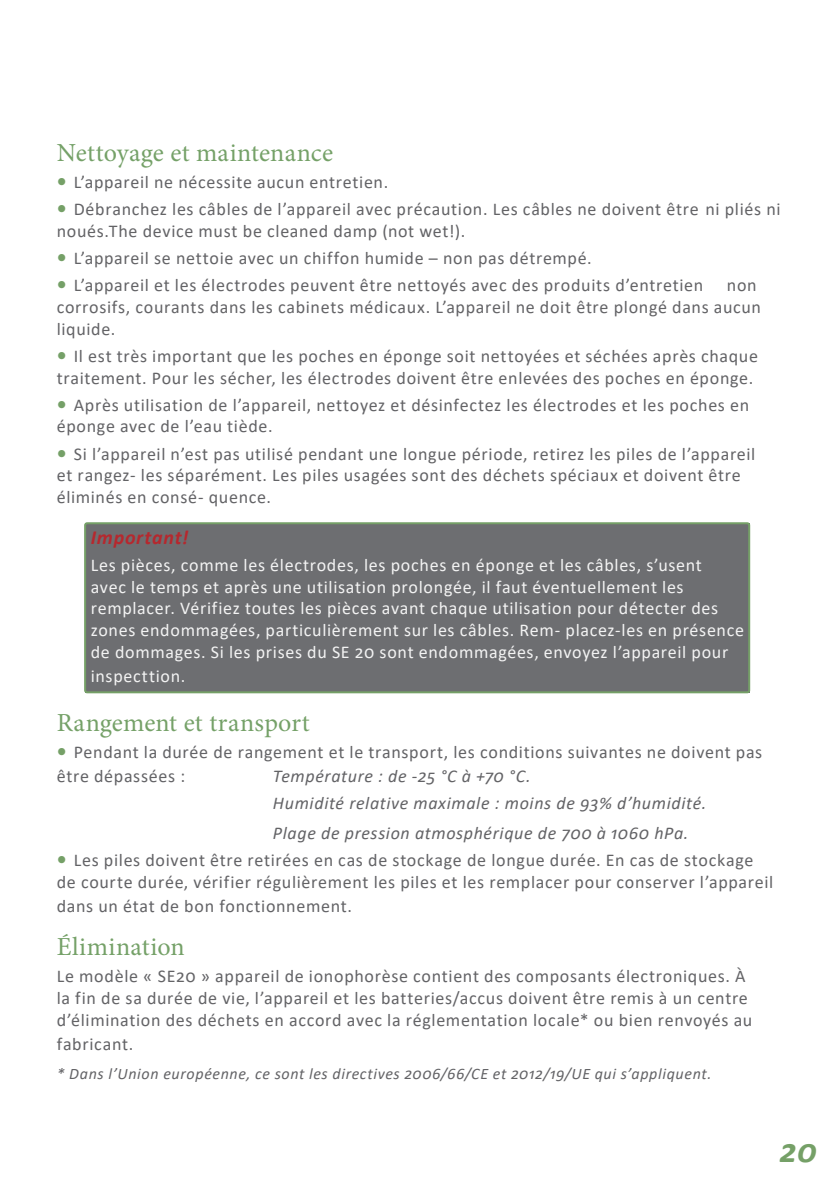
<style>
.page{position:relative;width:840px;height:1191px;background:#fff}
.page>*{position:absolute;margin:0;border:0;box-sizing:border-box;transform-origin:0 0}
.t1{font:italic 700 34px "Calibri";color:#75a067}
.Title_big{font:26px "Minion Pro";letter-spacing:.01em;color:#75a168}
.Paragraph_Style_1{font:italic 700 20px "Calibri";letter-spacing:.035em;color:#b6282e}
.Paragraph_Style_1-2{font:18px/21.6px "Calibri";letter-spacing:.035em;color:#636366}
.Paragraph_Style_1-3{font:18px/21.6px "Calibri";letter-spacing:.035em;color:#f3f3f3}
.Paragraph_Style_1-4{font:italic 18px "Calibri";letter-spacing:.035em;color:#636366}
.Paragraph_Style_1-5{font:italic 16px "Calibri";letter-spacing:.04em;color:#636366}
.s1{font-weight:700;font-size:20px;color:#75a067}
</style>
<div class="page">
<div style="left:85px;top:523px;width:663px;height:169px;background:#6d6e71"></div>
<div style="left:84px;top:522px;width:665px;height:171px;border:2px solid #75a067;border-radius:2px"></div>
<p class="Title_big" style="left:57px;top:135px;width:278px">Nettoyage et maintenance</p>
<p class="Paragraph_Style_1-2" style="left:57px;top:171px;width:333px"><span class="s1">•</span> L’appareil ne nécessite aucun entretien.</p>
<p class="Paragraph_Style_1-2" style="left:57px;top:198px;width:724px"><span class="s1">•</span> Débranchez les câbles de l’appareil avec précaution. Les câbles ne doivent être ni pliés ni noués.The device must be cleaned damp (not wet!).</p>
<p class="Paragraph_Style_1-2" style="left:57px;top:247px;width:536px"><span class="s1">•</span> L’appareil se nettoie avec un chiffon humide – non pas détrempé.</p>
<p class="Paragraph_Style_1-2" style="left:57px;top:274px;width:647px"><span class="s1">•</span> L’appareil et les électrodes peuvent être nettoyés avec des produits d’entretien</p>
<p class="Paragraph_Style_1-2" style="left:57px;top:274px;width:705px;text-indent:669px">non corrosifs, courants dans les cabinets médicaux. L’appareil ne doit être plongé dans aucun liquide.</p>
<p class="Paragraph_Style_1-2" style="left:57px;top:345px;width:702px"><span class="s1">•</span> Il est très important que les poches en éponge soit nettoyées et séchées après chaque traitement. Pour les sécher, les électrodes doivent être enlevées des poches en éponge.</p>
<p class="Paragraph_Style_1-2" style="left:57px;top:393px;width:693px"><span class="s1">•</span> Après utilisation de l’appareil, nettoyez et désinfectez les électrodes et les poches en éponge avec de l’eau tiède.</p>
<p class="Paragraph_Style_1-2" style="left:57px;top:442px;width:699px"><span class="s1">•</span> Si l’appareil n’est pas utilisé pendant une longue période, retirez les piles de l’appareil et rangez- les séparément. Les piles usagées sont des déchets spéciaux et doivent être éliminés en consé- quence.</p>
<p class="Paragraph_Style_1" style="left:91px;top:523px;width:99px">Important!</p>
<p class="Paragraph_Style_1-3" style="left:91px;top:554px;width:654px">Les pièces, comme les électrodes, les poches en éponge et les câbles, s’usent<br>avec le temps et après une utilisation prolongée, il faut éventuellement les remplacer. Vérifiez toutes les pièces avant chaque utilisation pour détecter des zones endommagées, particulièrement sur les câbles. Rem- placez-les en présence de dommages. Si les prises du SE 20 sont endommagées, envoyez l’appareil pour</p>
<p class="Paragraph_Style_1-3" style="left:91px;top:664px;width:96px">inspecttion.</p>
<p class="Title_big" style="left:57px;top:705px;width:254px">Rangement et transport</p>
<p class="Paragraph_Style_1-2" style="left:57px;top:739px;width:706px;line-height:24px"><span class="s1">•</span> Pendant la durée de rangement et le transport, les conditions suivantes ne doivent pas être dépassées :</p>
<p class="Paragraph_Style_1-4" style="left:273px;top:763px;width:259px">Température : de -25 °C à +70 °C.</p>
<p class="Paragraph_Style_1-4" style="left:273px;top:790px;width:434px">Humidité relative maximale : moins de 93% d’humidité.</p>
<p class="Paragraph_Style_1-4" style="left:273px;top:820px;width:416px">Plage de pression atmosphérique de 700 à 1060 hPa.</p>
<p class="Paragraph_Style_1-2" style="left:57px;top:849px;width:717px"><span class="s1">•</span> Les piles doivent être retirées en cas de stockage de longue durée. En cas de stockage de courte durée, vérifier régulièrement les piles et les remplacer pour conserver l’appareil</p>
<p class="Paragraph_Style_1-2" style="left:57px;top:894px;width:297px">dans un état de bon fonctionnement.</p>
<p class="Title_big" style="left:57px;top:929px;width:129px">Élimination</p>
<p class="Paragraph_Style_1-2" style="left:57px;top:965px;width:696px">Le modèle « SE20 » appareil de ionophorèse contient des composants électroniques. À la fin de sa durée de vie, l’appareil et les batteries/accus doivent être remis à un centre d’élimination des déchets en accord avec la réglementation locale* ou bien renvoyés au</p>
<p class="Paragraph_Style_1-2" style="left:57px;top:1032px;width:78px">fabricant.</p>
<p class="Paragraph_Style_1-5" style="left:57px;top:1063px;width:655px">* Dans l’Union européenne, ce sont les directives 2006/66/CE et 2012/19/UE qui s’appliquent.</p>
<h1 class="t1" style="left:779px;top:1126px;width:38px">20</h1>
</div>
